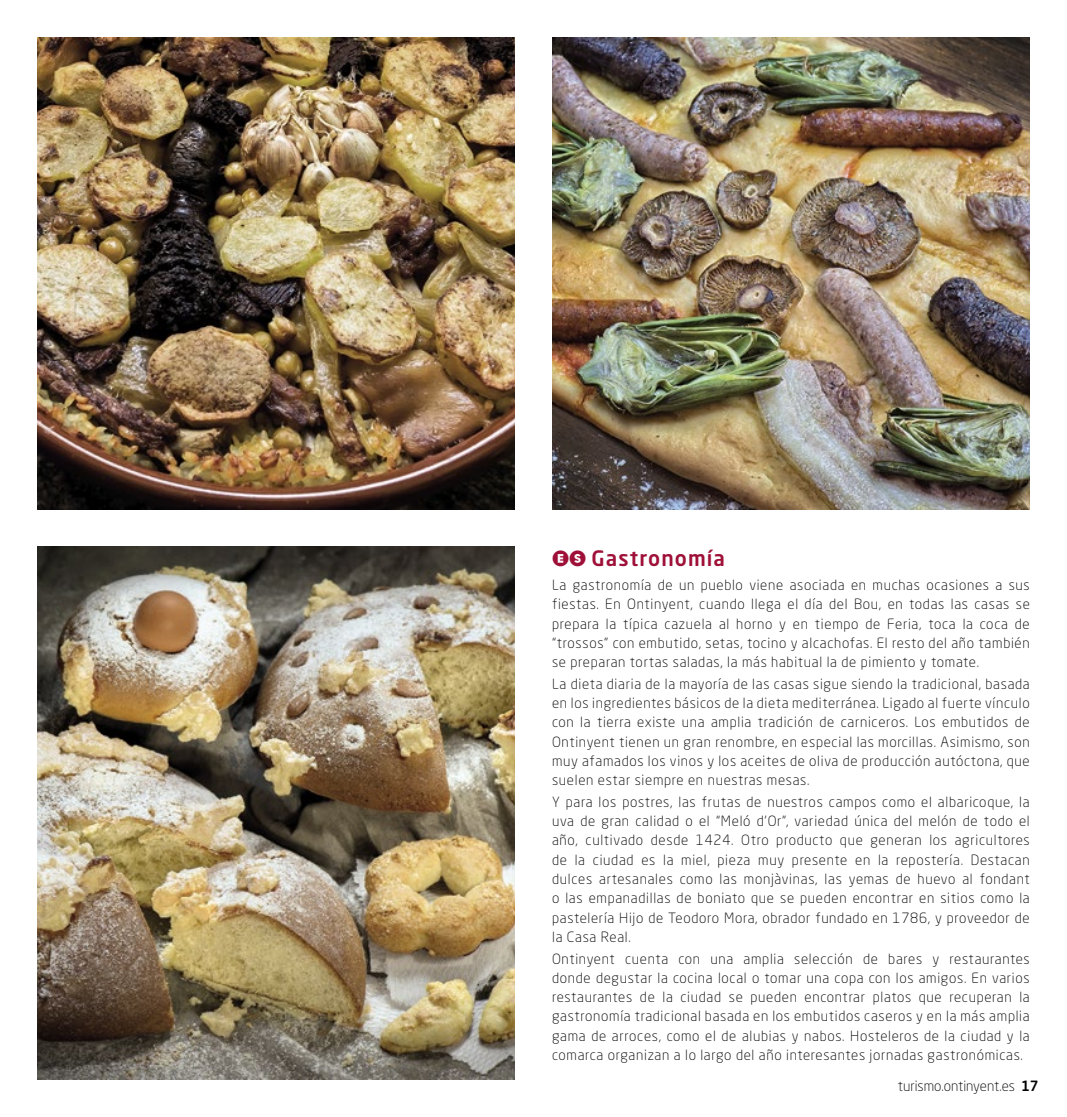
<style>
.page{position:relative;width:1067px;height:1117px;background:#fff}
.page>*{position:absolute;margin:0;border:0;box-sizing:border-box;transform-origin:0 0}
.t1{font:500 21px "Neo Sans W1 G";letter-spacing:.05em;color:#9f1038}
.t2{font:300 14px/19.2px "Neo Sans W1 G";letter-spacing:.05em;color:#000;text-align:justify}
.t3{font:300 14px "Neo Sans W1 G";color:#000}
.s1{font-family:"Regulator Nova Cameo";font-weight:400;font-size:24.5px}
.s2{font-weight:500}
</style>
<div class="page">
<img style="left:37px;top:37px;width:478px;height:472px">
<img style="left:552px;top:37px;width:477px;height:472px">
<img style="left:37px;top:546px;width:478px;height:532px">
<h1 class="t1" style="left:552px;top:544px;width:174px"><span class="s1">ES</span> Gastronomía</h1>
<p class="t2" style="left:552px;top:575px;width:479px">La gastronomía de un pueblo viene asociada en muchas ocasiones a sus fiestas. En Ontinyent, cuando llega el día del Bou, en todas las casas se prepara la típica cazuela al horno y en tiempo de Feria, toca la coca de “trossos” con embutido, setas, tocino y alcachofas. El resto del año también se preparan tortas saladas, la más habitual la de pimiento y tomate.</p>
<p class="t2" style="left:552px;top:673px;width:479px">La dieta diaria de la mayoría de las casas sigue siendo la tradicional, basada en los ingredientes básicos de la dieta mediterránea. Ligado al fuerte vínculo con la tierra existe una amplia tradición de carniceros. Los embutidos de Ontinyent tienen un gran renombre, en especial las morcillas. Asimismo, son muy afamados los vinos y los aceites de oliva de producción autóctona, que suelen estar siempre en nuestras mesas.</p>
<p class="t2" style="left:552px;top:791px;width:479px">Y para los postres, las frutas de nuestros campos como el albaricoque, la uva de gran calidad o el “Meló d’Or”, variedad única del melón de todo el año, cultivado desde 1424. Otro producto que generan los agricultores de la ciudad es la miel, pieza muy presente en la repostería. Destacan dulces artesanales como las monjàvinas, las yemas de huevo al fondant o las empanadillas de boniato que se pueden encontrar en sitios como la pastelería Hijo de Teodoro Mora, obrador fundado en 1786, y proveedor de la Casa Real.</p>
<p class="t2" style="left:552px;top:948px;width:479px">Ontinyent cuenta con una amplia selección de bares y restaurantes donde degustar la cocina local o tomar una copa con los amigos. En varios restaurantes de la ciudad se pueden encontrar platos que recuperan la gastronomía tradicional basada en los embutidos caseros y en la más amplia gama de arroces, como el de alubias y nabos. Hosteleros de la ciudad y la comarca organizan a lo largo del año interesantes jornadas gastronómicas.</p>
<p class="t3" style="left:897px;top:1077px;width:142px">turismo.ontinyent.es <span class="s2">17</span></p>
</div>
